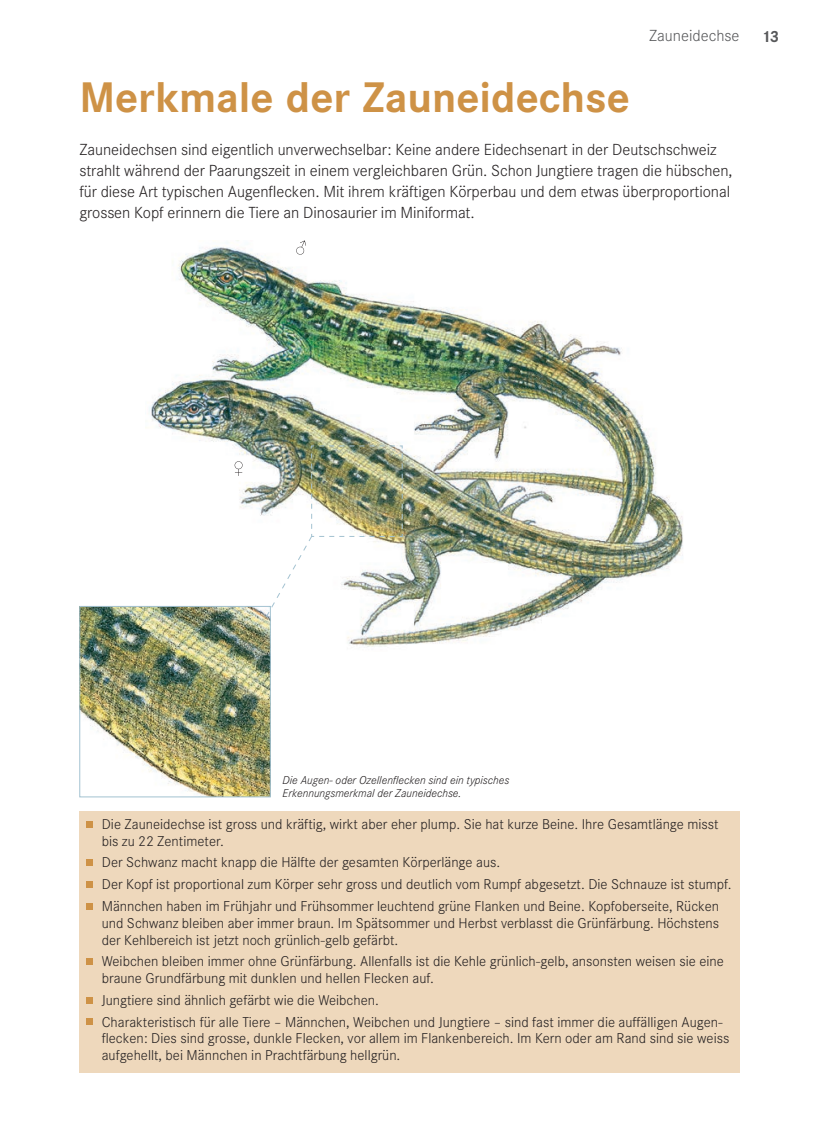
<style>
.page{position:relative;width:819px;height:1141px;background:#fff}
.page>*{position:absolute;margin:0;border:0;box-sizing:border-box;transform-origin:0 0}
.Titel_innen_01{font:700 42px "Corporate SBQ";color:#ce9246}
.text_01{font:300 15.75px/21px "Corporate SBQ";letter-spacing:-.005em;color:#231f20}
.seitenthema_rechts{font:300 15.75px "Corporate SBQ";color:#57585a}
.t1{font:700 15.75px "Corporate SBQ";color:#57585a}
.aufzaehlung_in_kaest{font:300 14px/16.8px "Corporate SBQ";color:#231f20}
.Legende_Bilder{font:italic 300 11.2px/13.5px "Corporate SBQ";color:#231f20}
</style>
<div class="page">
<img style="left:149px;top:240px;width:534px;height:407px">
<img style="left:81px;top:608px;width:188px;height:187px">
<div style="left:79px;top:606px;width:192px;height:191px;border:1px solid #a3c2d1"></div>
<img style="left:265px;top:445px;width:138px;height:173px">
<svg style="left:235px;top:461px;width:7px;height:15px"></svg>
<svg style="left:296px;top:240px;width:10px;height:15px"></svg>
<div style="left:79px;top:811px;width:660px;height:262px;background:#eed8bc"></div>
<svg style="left:87px;top:821px;width:6px;height:6px"></svg>
<div style="left:87px;top:859px;width:6px;height:7px;background:#ce9246"></div>
<svg style="left:87px;top:881px;width:6px;height:6px"></svg>
<svg style="left:87px;top:903px;width:6px;height:6px"></svg>
<div style="left:87px;top:958px;width:6px;height:7px;background:#ce9246"></div>
<svg style="left:87px;top:997px;width:6px;height:6px"></svg>
<svg style="left:87px;top:1019px;width:6px;height:6px"></svg>
<p class="Titel_innen_01" style="left:79px;top:71px;width:552px">Merkmale der Zauneidechse</p>
<p class="seitenthema_rechts" style="left:649px;top:27px;width:92px">Zauneidechse</p>
<p class="text_01" style="left:79px;top:139px;width:654px">Zauneidechsen sind eigentlich unverwechselbar: Keine andere Eidechsenart in der Deutschschweiz strahlt während der Paarungszeit in einem vergleichbaren Grün. Schon Jungtiere tragen die hübschen, für diese Art typischen Augenflecken. Mit ihrem kräftigen Körperbau und dem etwas überproportional grossen Kopf erinnern die Tiere an Dinosaurier im Miniformat.</p>
<p class="t1" style="left:761px;top:27px;width:19px">13</p>
<p class="Legende_Bilder" style="left:282px;top:773px;width:228px">Die Augen- oder Ozellenflecken sind ein typisches<br>Erkennungsmerkmal der Zauneidechse.</p>
<p class="aufzaehlung_in_kaest" style="left:102px;top:816px;width:618px">Die Zauneidechse ist gross und kräftig, wirkt aber eher plump. Sie hat kurze Beine. Ihre Gesamtlänge misst bis zu 22 Zentimeter.</p>
<p class="aufzaehlung_in_kaest" style="left:102px;top:854px;width:400px">Der Schwanz macht knapp die Hälfte der gesamten Körperlänge aus.</p>
<p class="aufzaehlung_in_kaest" style="left:102px;top:876px;width:631px">Der Kopf ist proportional zum Körper sehr gross und deutlich vom Rumpf abgesetzt. Die Schnauze ist stumpf.</p>
<p class="aufzaehlung_in_kaest" style="left:102px;top:898px;width:619px;text-align:justify">Männchen haben im Frühjahr und Frühsommer leuchtend grüne Flanken und Beine. Kopfoberseite, Rücken und Schwanz bleiben aber immer braun. Im Spätsommer und Herbst verblasst die Grünfärbung. Höchstens der Kehlbereich ist jetzt noch grünlich-gelb gefärbt.</p>
<p class="aufzaehlung_in_kaest" style="left:102px;top:953px;width:623px">Weibchen bleiben immer ohne Grünfärbung. Allenfalls ist die Kehle grünlich-gelb, ansonsten weisen sie eine braune Grundfärbung mit dunklen und hellen Flecken auf.</p>
<p class="aufzaehlung_in_kaest" style="left:102px;top:992px;width:278px">Jungtiere sind ähnlich gefärbt wie die Weibchen.</p>
<p class="aufzaehlung_in_kaest" style="left:102px;top:1014px;width:629px">Charakteristisch für alle Tiere – Männchen, Weibchen und Jungtiere – sind fast immer die auffälligen Augen&shy;flecken: Dies sind grosse, dunkle Flecken, vor allem im Flankenbereich. Im Kern oder am Rand sind sie weiss aufgehellt, bei Männchen in Prachtfärbung hellgrün.</p>
</div>
